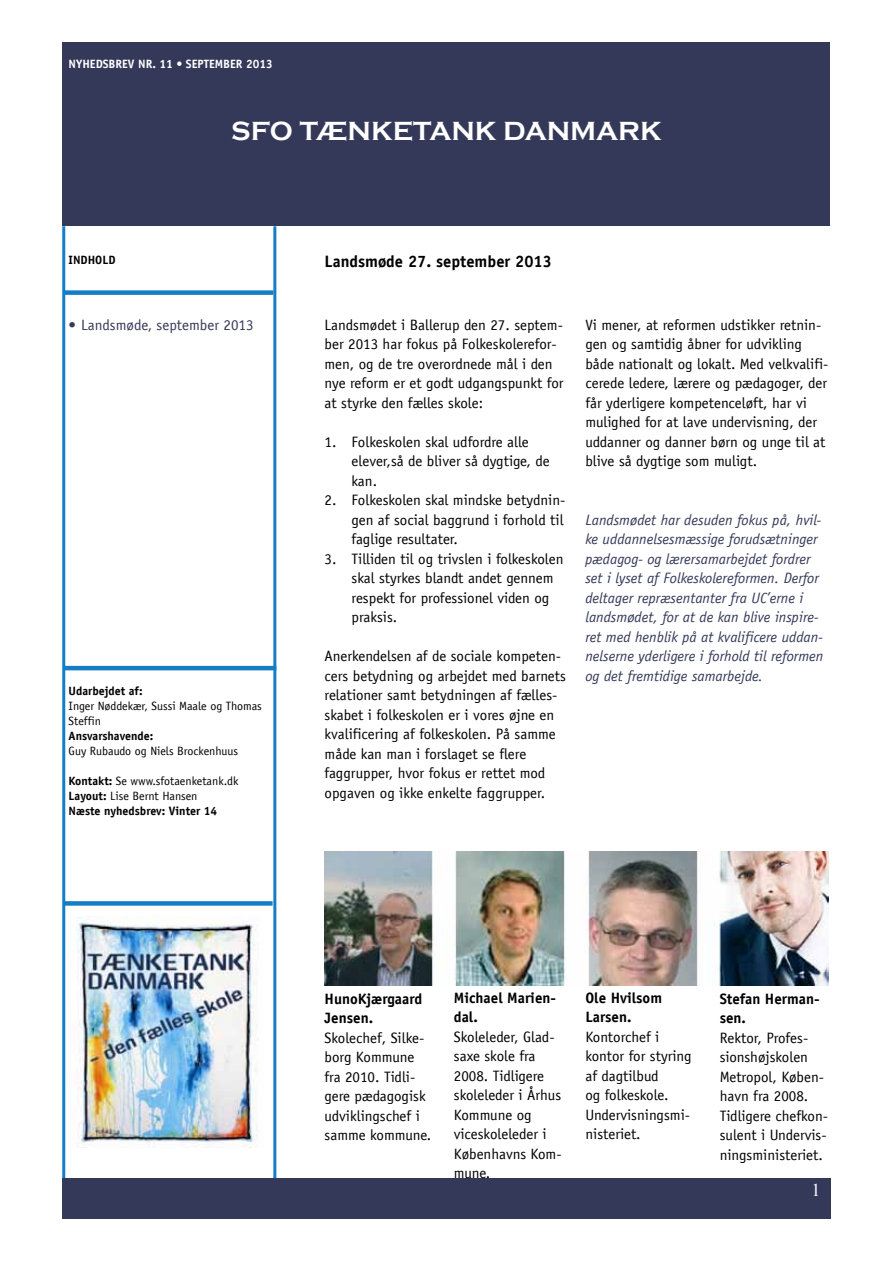
<style>
.page{position:relative;width:893px;height:1263px;background:#fff}
.page>*{position:absolute;margin:0;border:0;box-sizing:border-box;transform-origin:0 0}
.t1{font:700 27px "Copperplate Gothic";color:#fff}
.t2{font:18px "Times New Roman";color:#fff}
.t3{font:700 16.5px "Officina Sans";color:#000}
.t4{font:15px/19.5px "Officina Sans";color:#000}
.t5{font:italic 15px/19.5px "Officina Sans";color:#343959}
.t6{font:700 15px/19.5px "Officina Sans";color:#000}
.t7{font:15px "Officina Sans";color:#343959}
.t8{font:700 12px/15px "Officina Sans";color:#000}
.t9{font:12px/15px "Officina Sans";color:#000}
.t10{font:700 12px "Officina Sans";color:#fff}
.s1{font-weight:400}
</style>
<div class="page">
<hr style="left:273px;top:226px;width:3px;height:954px;background:#137dc6">
<hr style="left:62px;top:226px;width:3px;height:954px;background:#137dc6">
<div style="left:62px;top:1178px;width:769px;height:41px;background:#343959"></div>
<div style="left:64px;top:290px;width:209px;height:5px;background:#137dc6"></div>
<hr style="left:64px;top:666px;width:212px;height:4px;background:#137dc6">
<div style="left:64px;top:901px;width:209px;height:5px;background:#137dc6"></div>
<div style="left:62px;top:43px;width:767px;height:183px;background:#343959"></div>
<img style="left:77px;top:916px;width:182px;height:231px">
<img style="left:325px;top:851px;width:503px;height:135px">
<p class="t10" style="left:69px;top:56px;width:206px">nyhedsbrev nr. 11 • september 2013</p>
<p class="t8" style="left:69px;top:252px;width:48px">in dhold</p>
<h1 class="t1" style="left:231px;top:116px;width:432px">SFO TÆNKETANK DANMARK</h1>
<p class="t3" style="left:325px;top:251px;width:229px">Landsmøde 27. september 2013</p>
<p class="t7" style="left:69px;top:316px;width:186px">• Landsmøde, september 2013</p>
<p class="t8" style="left:69px;top:683px;width:75px">Udarbejdet af:</p>
<p class="t9" style="left:69px;top:699px;width:195px">Inger Nøddekær, Sussi Maale og Thomas<br>Steffin</p>
<p class="t8" style="left:69px;top:728px;width:86px">Ansvarshavende:</p>
<p class="t9" style="left:69px;top:744px;width:171px">Guy Rubaudo og Niels Brockenhuus</p>
<p class="t8" style="left:69px;top:773px;width:172px">Kontakt: <span class="s1">Se www.sfotaenketank.dk<br></span>Layout: <span class="s1">Lise Bernt Hansen<br></span>Næste nyhedsbrev: Vinter 14</p>
<p class="t4" style="left:325px;top:315px;width:240px">Landsmødet i Ballerup den 27. septem&shy;ber 2013 har fokus på Folkeskolerefor&shy;men, og de tre overordnede mål i den nye reform er et godt udgangspunkt for at styrke den fælles skole:</p>
<p class="t4" style="left:352px;top:432px;width:200px;text-indent:-27px">1. Folkeskolen skal udfordre alle elever,så de bliver så dygtige, de kan.</p>
<p class="t4" style="left:352px;top:490px;width:215px;text-indent:-27px">2. Folkeskolen skal mindske betydnin&shy;gen af social baggrund i forhold til faglige resultater.</p>
<p class="t4" style="left:352px;top:549px;width:213px;text-indent:-27px">3. Tilliden til og trivslen i folkeskolen skal styrkes blandt andet gennem respekt for professionel viden og praksis.</p>
<p class="t4" style="left:325px;top:646px;width:243px">Anerkendelsen af de sociale kompeten&shy;cers betydning og arbejdet med barnets relationer samt betydningen af fælles&shy;skabet i folkeskolen er i vores øjne en kvalificering af folkeskolen. På samme måde kan man i forslaget se flere faggrupper, hvor fokus er rettet mod opgaven og ikke enkelte faggrupper.</p>
<p class="t4" style="left:585px;top:315px;width:245px">Vi mener, at reformen udstikker retnin&shy;gen og samtidig åbner for udvikling både nationalt og lokalt. Med velkvalifi&shy;cerede ledere, lærere og pædagoger, der får yderligere kompetenceløft, har vi mulighed for at lave undervisning, der uddanner og danner børn og unge til at blive så dygtige som muligt.</p>
<p class="t5" style="left:585px;top:510px;width:239px">Landsmødet har desuden fokus på, hvil&shy;ke uddannelsesmæssige forudsætninger pædagog- og lærersamarbejdet fordrer set i lyset af Folkeskolereformen. Derfor deltager repræsentanter fra UC’erne i landsmødet, for at de kan blive inspire&shy;ret med henblik på at kvalificere uddan&shy;nelserne yderligere i forhold til reformen og det fremtidige samarbejde.</p>
<p class="t6" style="left:325px;top:989px;width:99px">H unoKjærgaard<br>Jensen.</p>
<p class="t4" style="left:325px;top:1028px;width:108px">Skolechef, Silke&shy;borg Kommune fra 2010. Tidli&shy;gere pædagogisk udviklingschef i samme kommune.</p>
<p class="t6" style="left:454px;top:987px;width:104px">Michael Marien&shy;dal.</p>
<p class="t4" style="left:454px;top:1027px;width:109px">Skoleleder, Glad&shy;saxe skole fra<br>2008. Tidligere skoleleder i Århus<br>Kommune og viceskoleleder i<br>Københavns Kom&shy;mune.</p>
<p class="t6" style="left:585px;top:987px;width:78px">Ole Hvilsom<br>Larsen.</p>
<p class="t4" style="left:585px;top:1027px;width:108px">Kontorchef i kontor for styring af dagtilbud<br>og folkeskole.<br>Undervisningsmi&shy;nisteriet.</p>
<p class="t6" style="left:720px;top:989px;width:101px">Stefan H erman&shy;sen.</p>
<p class="t4" style="left:720px;top:1028px;width:110px">Rektor, Profes&shy;sionshøjskolen<br>Metropol, Køben&shy;havn fra 2008.<br>Tidligere chefkon&shy;sulent i Undervis&shy;ningsministeriet.</p>
<p class="t2" style="left:811px;top:1178px;width:10px">1</p>
</div>
